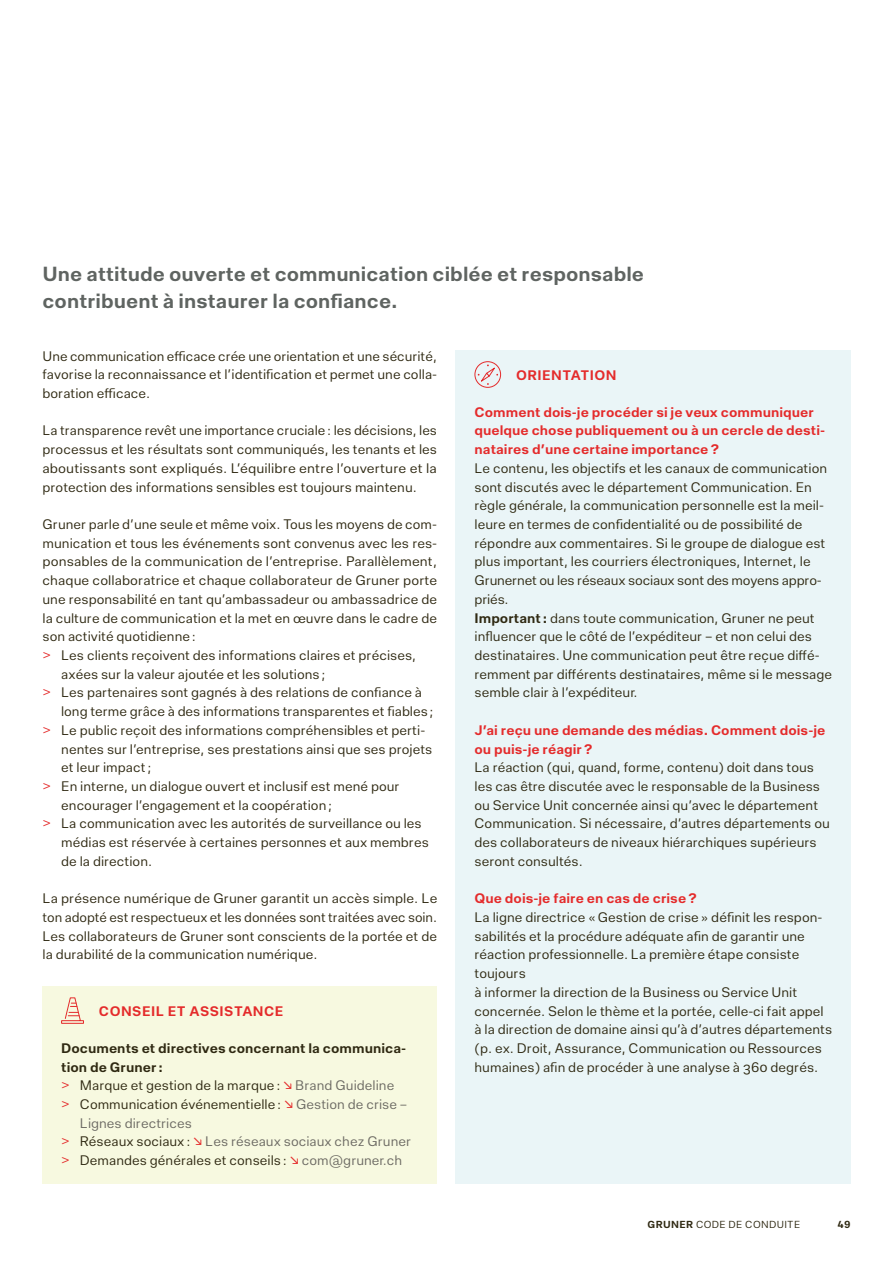
<style>
.page{position:relative;width:893px;height:1263px;background:#fff}
.page>*{position:absolute;margin:0;border:0;box-sizing:border-box;transform-origin:0 0}
.t1{font:700 21px/27px "Elite Grotesk Text";color:#5f6461}
.t2{font:14.25px/18.8px "Elite Grotesk Text";color:#2f2912;text-align:justify}
.t3{font:700 14.25px/18.8px "Elite Grotesk Text";color:#e42b2b}
.t4{font:14.25px "Elite Grotesk Text";color:#6c6a63}
.t5{font:700 14.25px "Elite Grotesk Text";color:#2f2912}
.t6{font:700 14.25px "Elite Grotesk Text";letter-spacing:.03em;color:#e42b2b}
.t7{font:10.5px "Elite Grotesk Text";letter-spacing:.03em;color:#2f2912}
.t8{font:700 10.5px "Elite Grotesk Text";color:#2f2912}
.s1{color:#e42b2b}
.s2{color:#6c6a63}
.s3{color:#2f2912}
.s4{font-weight:700}
</style>
<div class="page">
<div style="left:456px;top:350px;width:395px;height:834px;background:#eaf5f7"></div>
<svg style="left:477px;top:364px;width:21px;height:21px"></svg>
<div style="left:475px;top:361px;width:26px;height:27px;border:1px solid #e42b2b;border-radius:50%"></div>
<div style="left:43px;top:986px;width:394px;height:198px;background:#f7f9e0"></div>
<svg style="left:61px;top:997px;width:23px;height:27px"></svg>
<h1 class="t1" style="left:43px;top:261px;width:603px">Une attitude ouverte et communication ciblée et responsable contribuent à instaurer la confiance.</h1>
<p class="t2" style="left:43px;top:347px;width:396px">Une communication efficace crée une orientation et une sécurité, favorise la reconnaissance et l’identification et permet une colla&shy;boration efficace.</p>
<p class="t2" style="left:43px;top:422px;width:396px">La transparence revêt une importance cruciale: les décisions, les processus et les résultats sont communiqués, les tenants et les aboutissants sont expliqués. L’équilibre entre l’ouverture et la protection des informations sensibles est toujours maintenu.</p>
<p class="t2" style="left:43px;top:515px;width:396px">Gruner parle d’une seule et même voix. Tous les moyens de com-</p>
<p class="t2" style="left:43px;top:534px;width:396px">munication et tous les événements sont convenus avec les res-</p>
<p class="t2" style="left:43px;top:553px;width:396px">ponsables de la communication de l’entreprise. Parallèlement,</p>
<p class="t2" style="left:43px;top:571px;width:396px">chaque collaboratrice et chaque collaborateur de Gruner porte</p>
<p class="t2" style="left:43px;top:590px;width:396px">une responsabilité en tant qu’ambassadeur ou ambassadrice de</p>
<p class="t2" style="left:43px;top:609px;width:396px">la culture de communication et la met en œuvre dans le cadre de</p>
<p class="t2" style="left:43px;top:627px;width:155px">son activité quotidienne:</p>
<p class="t2" style="left:43px;top:646px;width:375px"><span class="s1">&gt;</span> Les clients reçoivent des informations claires et précises,</p>
<p class="t2" style="left:61px;top:665px;width:266px">axées sur la valeur ajoutée et les solutions;</p>
<p class="t2" style="left:43px;top:684px;width:381px"><span class="s1">&gt;</span> Les partenaires sont gagnés à des relations de confiance à</p>
<p class="t2" style="left:61px;top:702px;width:374px">long terme grâce à des informations transparentes et fiables;</p>
<p class="t2" style="left:43px;top:721px;width:384px"><span class="s1">&gt;</span> Le public reçoit des informations compréhensibles et perti-</p>
<p class="t2" style="left:61px;top:740px;width:373px">nentes sur l’entreprise, ses prestations ainsi que ses projets</p>
<p class="t2" style="left:61px;top:758px;width:92px">et leur impact;</p>
<p class="t2" style="left:43px;top:777px;width:359px"><span class="s1">&gt;</span> En interne, un dialogue ouvert et inclusif est mené pour</p>
<p class="t2" style="left:61px;top:796px;width:273px">encourager l’engagement et la coopération;</p>
<p class="t2" style="left:43px;top:814px;width:381px"><span class="s1">&gt;</span> La communication avec les autorités de surveillance ou les</p>
<p class="t2" style="left:61px;top:833px;width:369px">médias est réservée à certaines personnes et aux membres</p>
<p class="t2" style="left:61px;top:852px;width:92px">de la direction.</p>
<p class="t2" style="left:43px;top:889px;width:396px">La présence numérique de Gruner garantit un accès simple. Le ton adopté est respectueux et les données sont traitées avec soin.<br>Les collaborateurs de Gruner sont conscients de la portée et de la durabilité de la communication numérique.</p>
<p class="t6" style="left:99px;top:1003px;width:186px">CONSEIL ET ASSISTANCE</p>
<p class="t5" style="left:61px;top:1040px;width:346px">Documents et directives concernant la communica-</p>
<p class="t5" style="left:61px;top:1059px;width:103px">tion de Gruner:</p>
<p class="t2" style="left:61px;top:1076px;width:335px"><span class="s1">&gt;</span> Marque et gestion de la marque: <span class="s1">↘</span> <span class="s2">Brand Guideline</span></p>
<p class="t2" style="left:61px;top:1095px;width:348px"><span class="s1">&gt;</span> Communication événementielle: <span class="s1">↘</span> <span class="s2">Gestion de crise –</span></p>
<p class="t4" style="left:80px;top:1115px;width:114px">Lignes directrices</p>
<p class="t4" style="left:61px;top:1134px;width:351px"><span class="s1">&gt;</span> <span class="s3">Réseaux sociaux:</span> <span class="s1">↘</span> Les réseaux sociaux chez Gruner</p>
<p class="t2" style="left:61px;top:1151px;width:343px"><span class="s1">&gt;</span> Demandes générales et conseils: <span class="s1">↘</span> <span class="s2">com@gruner.ch</span></p>
<p class="t6" style="left:516px;top:367px;width:102px">ORIENTATION</p>
<p class="t3" style="left:475px;top:403px;width:352px">Comment dois-je procéder si je veux communiquer quelque chose publiquement ou à un cercle de desti&shy;nataires d’une certaine importance?</p>
<p class="t2" style="left:475px;top:459px;width:359px;text-align:left">Le contenu, les objectifs et les canaux de communication sont discutés avec le département Communication. En règle générale, la communication personnelle est la meil&shy;leure en termes de confidentialité ou de possibilité de répondre aux commentaires. Si le groupe de dialogue est plus important, les courriers électroniques, Internet, le Grunernet ou les réseaux sociaux sont des moyens appro&shy;priés.<br><span class="s4">Important:</span> dans toute communication, Gruner ne peut influencer que le côté de l’expéditeur – et non celui des destinataires. Une communication peut être reçue diffé&shy;remment par différents destinataires, même si le message semble clair à l’expéditeur.</p>
<p class="t3" style="left:475px;top:721px;width:352px">J’ai reçu une demande des médias. Comment dois-je ou puis-je réagir?</p>
<p class="t2" style="left:475px;top:758px;width:357px;text-align:left">La réaction (qui, quand, forme, contenu) doit dans tous les cas être discutée avec le responsable de la Business ou Service Unit concernée ainsi qu’avec le département Communication. Si nécessaire, d’autres départements ou des collaborateurs de niveaux hiérarchiques supérieurs seront consultés.</p>
<p class="t3" style="left:475px;top:889px;width:224px">Que dois-je faire en cas de crise?</p>
<p class="t2" style="left:475px;top:908px;width:359px;text-align:left">La ligne directrice «Gestion de crise» définit les respon&shy;sabilités et la procédure adéquate afin de garantir une réaction professionnelle. La première étape consiste toujours<br>à informer la direction de la Business ou Service Unit concernée. Selon le thème et la portée, celle-ci fait appel à la direction de domaine ainsi qu’à d’autres départements (p. ex. Droit, Assurance, Communication ou Ressources humaines) afin de procéder à une analyse à 360 degrés.</p>
<p class="t7" style="left:648px;top:1219px;width:154px"><span class="s4">GRUNER</span> CODE DE CONDUITE</p>
<p class="t8" style="left:837px;top:1219px;width:15px">49</p>
</div>
